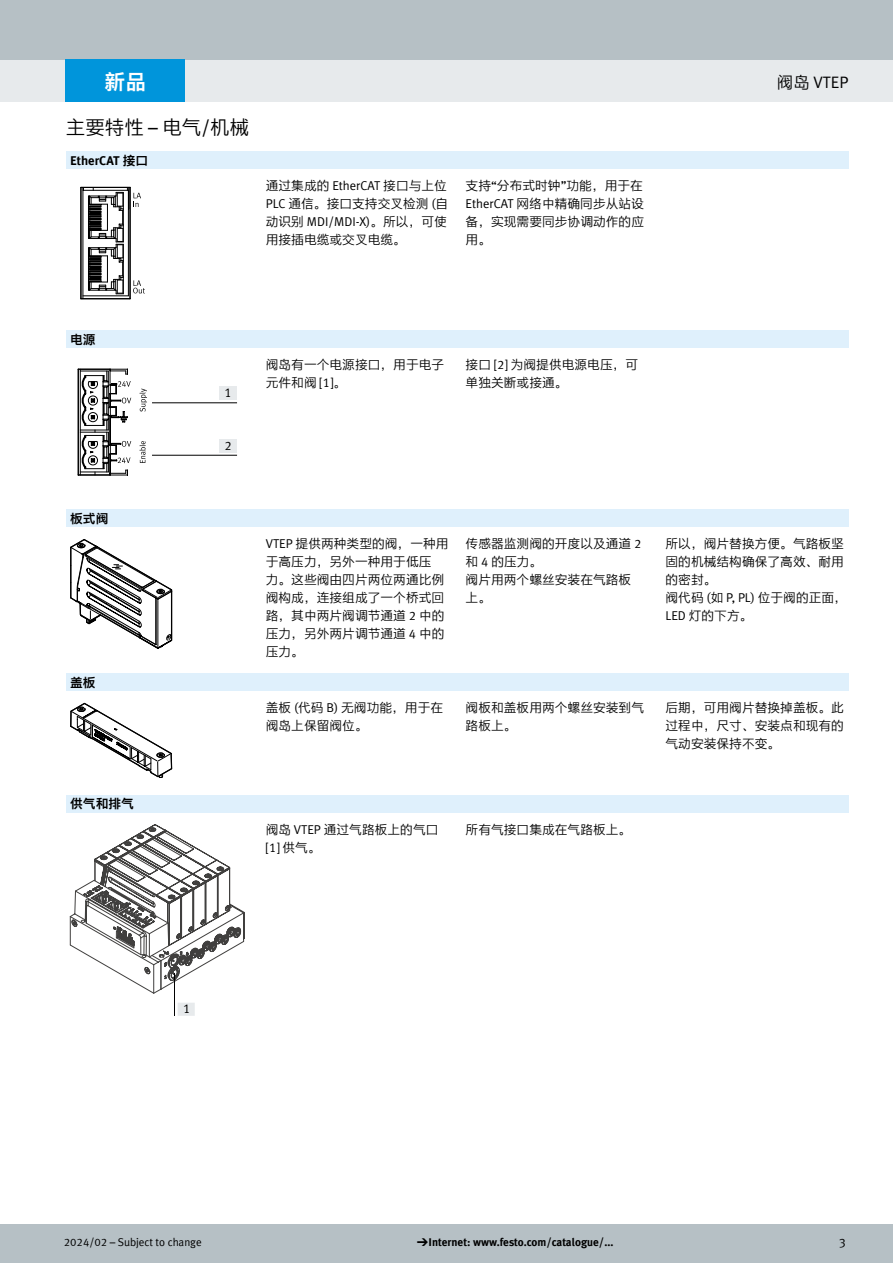
<style>
.page{position:relative;width:893px;height:1263px;background:#fff}
.page>*{position:absolute;margin:0;border:0;box-sizing:border-box;transform-origin:0 0}
.t1{font:700 21px "Festo Chinese S";color:#fff}
.t2{font:19.5px "Festo Chinese S";color:#000}
.t3{font:16.5px "Festo Chinese S";color:#000}
.t4{font:12.75px/18px "Festo Chinese S";color:#000}
.t5{font:700 12.75px "Festo Chinese S";color:#000}
.t6{font:700 11.25px "Festo Chinese S";color:#000}
.t7{font:11.25px "Festo Chinese S";color:#000}
.s1{font-family:"Meto Pict 182";font-weight:400}
</style>
<div class="page">
<div style="left:0;top:1225px;width:893px;height:38px;background:#b6c0c5"></div>
<div style="left:0;top:60px;width:893px;height:42px;background:#e7eaec"></div>
<div style="left:0;top:0;width:893px;height:60px;background:#b6c0c5"></div>
<div style="left:66px;top:151px;width:782px;height:18px;background:#dff0fc"></div>
<hr style="left:80px;top:187px;width:1px;height:112px;background:#000">
<hr style="left:81px;top:187px;width:1px;height:112px;background:#000">
<hr style="left:83px;top:187px;width:1px;height:112px;background:#000">
<hr style="left:128px;top:190px;width:1px;height:106px;background:#000">
<hr style="left:130px;top:187px;width:1px;height:112px;background:#000">
<hr style="left:81px;top:298px;width:49px;height:1px;background:#000">
<hr style="left:83px;top:296px;width:45px;height:1px;background:#000">
<hr style="left:81px;top:187px;width:49px;height:1px;background:#000">
<svg style="left:83px;top:187px;width:62px;height:108px"></svg>
<div style="left:66px;top:330px;width:782px;height:18px;background:#dff0fc"></div>
<svg style="left:139px;top:441px;width:7px;height:22px"></svg>
<svg style="left:140px;top:388px;width:7px;height:24px"></svg>
<svg style="left:78px;top:369px;width:53px;height:107px"></svg>
<div style="left:219px;top:387px;width:18px;height:13px;background:#e7eaec"></div>
<hr style="left:152px;top:402px;width:85px;height:1px;background:#000">
<div style="left:219px;top:439px;width:18px;height:13px;background:#e7eaec"></div>
<hr style="left:152px;top:455px;width:85px;height:1px;background:#000">
<div style="left:66px;top:509px;width:782px;height:18px;background:#dff0fc"></div>
<svg style="left:70px;top:539px;width:103px;height:110px"></svg>
<div style="left:66px;top:673px;width:782px;height:18px;background:#dff0fc"></div>
<svg style="left:70px;top:703px;width:103px;height:75px"></svg>
<div style="left:66px;top:795px;width:782px;height:17px;background:#dff0fc"></div>
<svg style="left:70px;top:824px;width:175px;height:169px"></svg>
<svg style="left:175px;top:973px;width:1px;height:20px"></svg>
<div style="left:176px;top:973px;width:20px;height:43px;background:#fff"></div>
<div style="left:178px;top:1003px;width:17px;height:13px;background:#e7eaec"></div>
<div style="left:66px;top:60px;width:119px;height:42px;background:#0095db"></div>
<h1 class="t1" style="left:104px;top:65px;width:43px">新品</h1>
<h2 class="t2" style="left:66px;top:113px;width:185px">主要特性 – 电气/机械</h2>
<p class="t5" style="left:70px;top:150px;width:80px">EtherCAT 接口</p>
<p class="t4" style="left:266px;top:176px;width:184px;text-align:justify">通过集成的 EtherCAT 接口与上位PLC 通信。接口支持交叉检测 (自动识别 MDI/MDI-X)。所以，可使用接插电缆或交叉电缆。</p>
<p class="t4" style="left:466px;top:176px;width:180px;text-align:justify">支持“分布式时钟”功能，用于在EtherCAT 网络中精确同步从站设备，实现需要同步协调动作的应用。</p>
<p class="t3" style="left:777px;top:70px;width:73px">阀岛 VTEP</p>
<p class="t5" style="left:70px;top:329px;width:27px">电源</p>
<p class="t5" style="left:70px;top:508px;width:40px">板式阀</p>
<p class="t5" style="left:70px;top:672px;width:27px">盖板</p>
<p class="t5" style="left:70px;top:794px;width:65px">供气和排气</p>
<p class="t4" style="left:224px;top:383px;width:9px">1</p>
<p class="t4" style="left:224px;top:435px;width:9px">2</p>
<p class="t4" style="left:266px;top:355px;width:180px">阀岛有一个电源接口，用于电子元件和阀 [1]。</p>
<p class="t4" style="left:466px;top:355px;width:174px">接口 [2] 为阀提供电源电压，可单独关断或接通。</p>
<p class="t4" style="left:266px;top:534px;width:184px">VTEP 提供两种类型的阀，一种用于高压力，另外一种用于低压<br>力。这些阀由四片两位两通比例阀构成，连接组成了一个桥式回路，其中两片阀调节通道 2 中的压力，另外两片调节通道 4 中的压力。</p>
<p class="t4" style="left:466px;top:534px;width:177px">传感器监测阀的开度以及通道 2和 4 的压力。<br>阀片用两个螺丝安装在气路板上。</p>
<p class="t4" style="left:665px;top:534px;width:183px">所以，阀片替换方便。气路板坚固的机械结构确保了高效、耐用的密封。<br>阀代码 (如 P, PL) 位于阀的正面，<br>LED 灯的下方。</p>
<p class="t4" style="left:266px;top:698px;width:179px">盖板 (代码 B) 无阀功能，用于在阀岛上保留阀位。</p>
<p class="t4" style="left:466px;top:698px;width:180px">阀板和盖板用两个螺丝安装到气路板上。</p>
<p class="t4" style="left:665px;top:698px;width:180px;text-align:justify">后期，可用阀片替换掉盖板。此过程中，尺寸、安装点和现有的气动安装保持不变。</p>
<p class="t4" style="left:266px;top:819px;width:174px">阀岛 VTEP 通过气路板上的气口[1] 供气。</p>
<p class="t4" style="left:466px;top:819px;width:167px">所有气接口集成在气路板上。</p>
<p class="t4" style="left:183px;top:999px;width:9px">1</p>
<p class="t7" style="left:64px;top:1233px;width:140px">2024/02 – Subject to change</p>
<p class="t6" style="left:417px;top:1234px;width:198px"><span class="s1">d</span> Internet: www.festo.com/catalogue/...</p>
<p class="t4" style="left:839px;top:1232px;width:9px">3</p>
</div>
